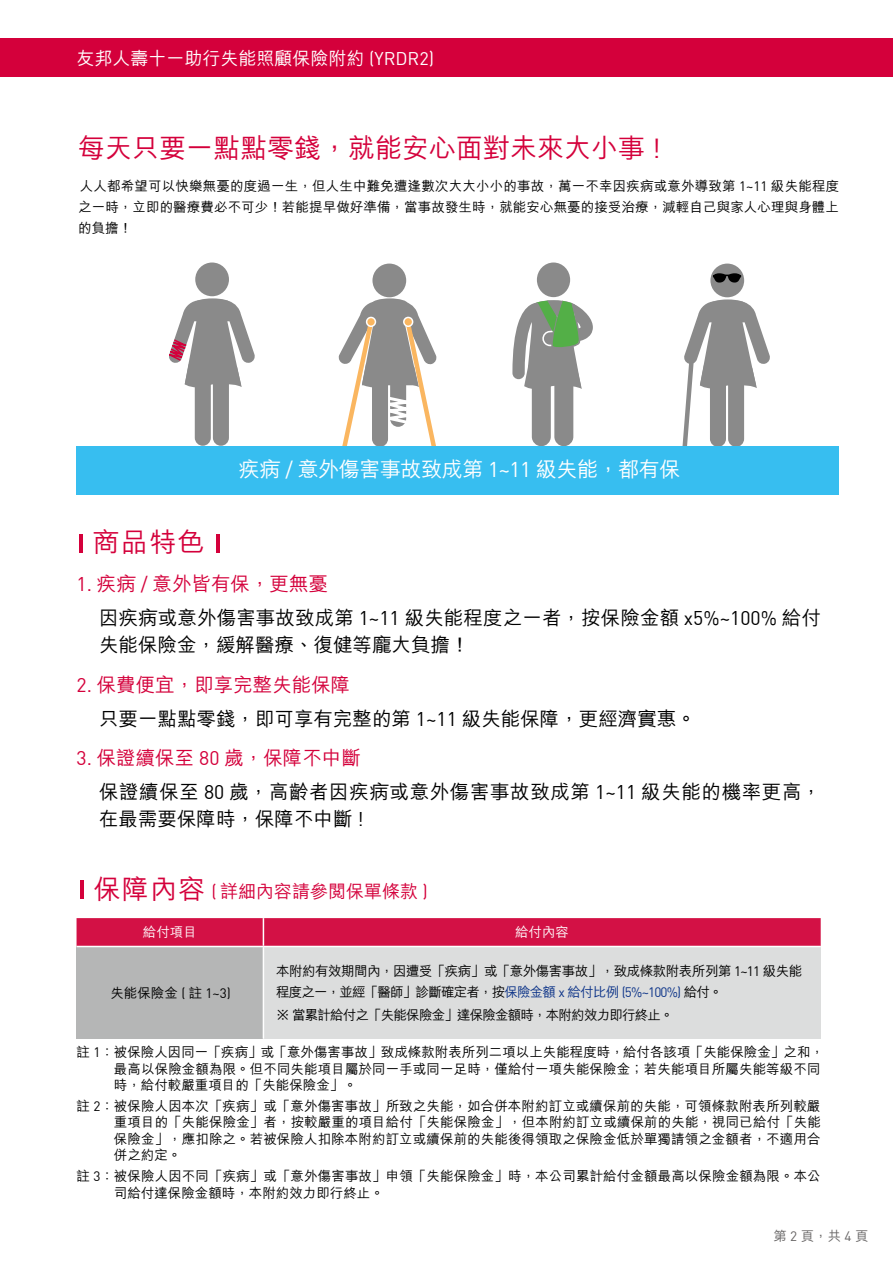
<style>
.page{position:relative;width:893px;height:1263px;background:#fff}
.page>*{position:absolute;margin:0;border:0;box-sizing:border-box;transform-origin:0 0}
.t1{font:500 27px "M Hei HK";color:#d4003b}
.t2{font:500 21px "M Hei HK";letter-spacing:-.02em;color:#fff}
.t3{font:500 19.5px/33.8px "M Hei HK";color:#000}
.t4{font:500 19.5px/33.8px "M Hei HK";letter-spacing:.03em;color:#000}
.t5{font:500 18px "M Hei HK";color:#fff}
.t6{font:500 18px "M Hei HK";color:#d4003b}
.t7{font:500 13.5px/16.5px "M Hei HK";letter-spacing:.005em;color:#000;text-align:justify}
.t8{font:500 13.5px/21px "M Hei HK";letter-spacing:-.035em;color:#000}
.t9{font:500 13.5px "M Hei HK";letter-spacing:-.06em;color:#000}
.t10{font:500 13.5px "M Hei HK";color:#fff}
.t11{font:500 13.5px "M Hei HK";color:#666464}
.s1{font-family:"DIN";font-weight:400}
.s2{font-family:"DIN";font-weight:400;color:#d4003b}
.s3{color:#d4003b}
.s4{font-size:27px}
.s5{color:#0c3388}
.s6{font-family:"DIN";font-weight:400;color:#0c3388}
</style>
<div class="page">
<div style="left:0;top:38px;width:893px;height:38px;background:#d4003b"></div>
<hr style="left:216px;top:534px;width:4px;height:18px;background:#d4003b">
<hr style="left:79px;top:534px;width:3px;height:18px;background:#d4003b">
<svg style="left:530px;top:300px;width:47px;height:16px"></svg>
<svg style="left:682px;top:264px;width:88px;height:182px"></svg>
<div style="left:710px;top:299px;width:36px;height:10px;background:#8a8a8a;border-radius:50%"></div>
<svg style="left:512px;top:301px;width:81px;height:145px"></svg>
<div style="left:537px;top:262px;width:33px;height:35px;background:#8a8a8a;border-radius:50%"></div>
<hr style="left:80px;top:880px;width:3px;height:19px;background:#d4003b">
<div style="left:77px;top:946px;width:186px;height:93px;background:#b5b6b6"></div>
<div style="left:263px;top:946px;width:558px;height:93px;background:#dcdddd"></div>
<svg style="left:77px;top:918px;width:744px;height:28px;background:#d31447"></svg>
<hr style="left:77px;top:946px;width:186px;height:1px;background:#fff">
<hr style="left:263px;top:946px;width:558px;height:1px;background:#fff">
<hr style="left:263px;top:947px;width:1px;height:92px;background:#fff">
<svg style="left:338px;top:264px;width:99px;height:182px"></svg>
<div style="left:367px;top:317px;width:8px;height:9px;background:#fab660;border-radius:50%"></div>
<div style="left:366px;top:317px;width:10px;height:10px;border:2px solid #fff;border-radius:50%"></div>
<div style="left:404px;top:317px;width:9px;height:9px;background:#fab660;border-radius:50%"></div>
<div style="left:403px;top:317px;width:10px;height:10px;border:2px solid #fff;border-radius:50%"></div>
<svg style="left:169px;top:262px;width:86px;height:184px"></svg>
<div style="left:77px;top:446px;width:762px;height:48px;background:#37bef0"></div>
<h3 class="t5" style="left:77px;top:45px;width:359px">友邦人壽十一助行失能照顧保險附約 <span class="s1">(YRDR2)</span></h3>
<h1 class="t1" style="left:78px;top:129px;width:584px">每天只要一點點零錢，就能安心面對未來大小事 <span class="s1">!</span></h1>
<p class="t7" style="left:78px;top:175px;width:762px;line-height:21px">人人都希望可以快樂無憂的度過一生，但人生中難免遭逢數次大大小小的事故，萬一不幸因疾病或意外導致第 <span class="s1">1~11</span> 級失能程度之一時，立即的醫療費必不可少！若能提早做好準備，當事故發生時，就能安心無憂的接受治療，減輕自己與家人心理與身體上的負擔！</p>
<h1 class="t1" style="left:93px;top:523px;width:113px">商品特色</h1>
<h2 class="t2" style="left:239px;top:454px;width:443px">疾病 <span class="s1">/</span> 意外傷害事故致成第 <span class="s1">1~11</span> 級失能，都有保</h2>
<h3 class="t3" style="left:99px;top:566px;width:723px;text-indent:-23px"><span class="s2">1.</span> <span class="s3">疾病</span> <span class="s2">/</span> <span class="s3">意外皆有保，更無憂<br></span>因疾病或意外傷害事故致成第 <span class="s1">1~11</span> 級失能程度之一者，按保險金額 <span class="s1">x5%~100%</span> 給付</h3>
<h3 class="t3" style="left:99px;top:627px;width:372px">失能保險金，緩解醫療、復健等龐大負擔！</h3>
<h3 class="t3" style="left:99px;top:666px;width:598px;text-indent:-23px"><span class="s2">2.</span> <span class="s3">保費便宜，即享完整失能保障<br></span>只要一點點零錢，即可享有完整的第 <span class="s1">1~11</span> 級失能保障，更經濟實惠。</h3>
<h3 class="t4" style="left:99px;top:740px;width:723px;text-indent:-23px"><span class="s2">3.</span> <span class="s3">保證續保至</span> <span class="s2">80</span> <span class="s3">歲，保障不中斷<br></span>保證續保至 <span class="s1">80</span> 歲，高齡者因疾病或意外傷害事故致成第 <span class="s1">1~11</span> 級失能的機率更高，</h3>
<h3 class="t3" style="left:99px;top:801px;width:266px">在最需要保障時，保障不中斷 <span class="s1">!</span></h3>
<h3 class="t6" style="left:94px;top:878px;width:336px"><span class="s4">保障內容</span> <span class="s1">(</span> 詳細內容請參閱保單條款 <span class="s1">)</span></h3>
<p class="t10" style="left:143px;top:922px;width:55px">給付項目</p>
<p class="t10" style="left:515px;top:922px;width:55px">給付內容</p>
<p class="t8" style="left:276px;top:959px;width:528px">本附約有效期間內，因遭受「疾病」或「意外傷害事故」，致成條款附表所列第 <span class="s1">1~11</span> 級失能程度之一，並經「醫師」診斷確定者，按<span class="s5">保險金額</span> <span class="s6">x</span> <span class="s5">給付比例</span> <span class="s6">(5%~100%)</span> 給付。</p>
<p class="t9" style="left:276px;top:1005px;width:399px">※ 當累計給付之「失能保險金」達保險金額時，本附約效力即行終止。</p>
<p class="t7" style="left:114px;top:1043px;width:712px;text-align:left;text-indent:-37px">註 <span class="s1">1</span>：被保險人因同一「疾病」或「意外傷害事故」致成條款附表所列二項以上失能程度時，給付各該項「失能保險金」之和，最高以保險金額為限。但不同失能項目屬於同一手或同一足時，僅給付一項失能保險金；若失能項目所屬失能等級不同時，給付較嚴重項目的「失能保險金」。</p>
<p class="t7" style="left:114px;top:1097px;width:708px;text-indent:-37px">註 <span class="s1">2</span>：被保險人因本次「疾病」或「意外傷害事故」所致之失能，如合併本附約訂立或續保前的失能，可領條款附表所列較嚴重項目的「失能保險金」者，按較嚴重的項目給付「失能保險金」，但本附約訂立或續保前的失能，視同已給付「失能保險金」，應扣除之。若被保險人扣除本附約訂立或續保前的失能後得領取之保險金低於單獨請領之金額者，不適用合併之約定。</p>
<p class="t7" style="left:114px;top:1167px;width:708px;text-indent:-37px">註 <span class="s1">3</span>：被保險人因不同「疾病」或「意外傷害事故」申領「失能保險金」時，本公司累計給付金額最高以保險金額為限。本公司給付達保險金額時，本附約效力即行終止。</p>
<p class="t7" style="left:110px;top:984px;width:122px">失能保險金 <span class="s1">(</span> 註 <span class="s1">1~3)</span></p>
<p class="t11" style="left:773px;top:1226px;width:97px">第<span class="s1">2</span>頁，共<span class="s1">4</span>頁</p>
</div>
